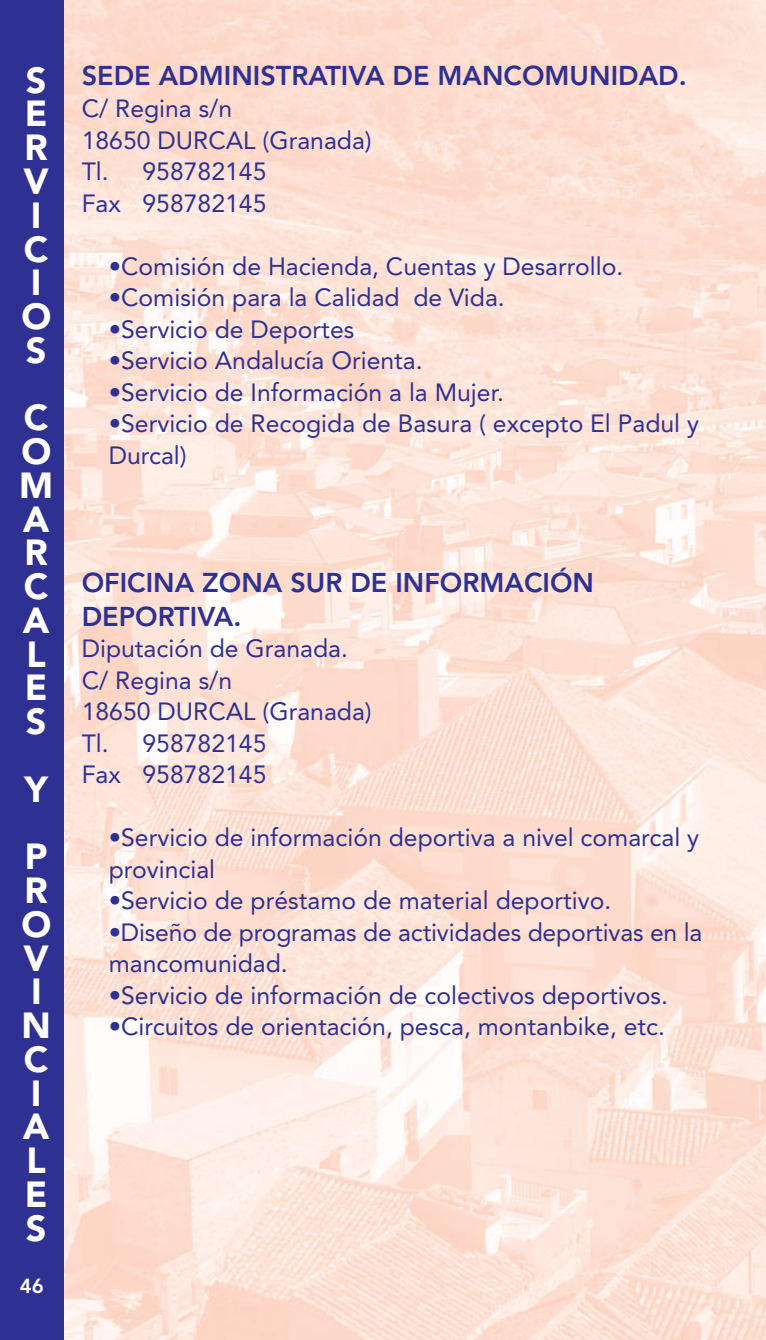
<style>
.page{position:relative;width:766px;height:1340px;background:#fff}
.page>*{position:absolute;margin:0;border:0;box-sizing:border-box;transform-origin:0 0}
.t1{font:900 36px/33.8px "Avenir";color:#fff}
.t2{font:800 27px/33.8px "Avenir";color:#2e3092}
.t3{font:24.75px/31.5px "Avenir";color:#2e3092}
.t4{font:800 20.25px "Avenir";color:#fff}
</style>
<div class="page">
<img style="left:64px;top:1px;width:701px;height:1338px">
<div style="left:0;top:1px;width:64px;height:1338px;background:#2e3092"></div>
<h1 class="t1" style="left:21px;top:66px;width:31px">S<br>E<br>R<br>V<br>I<br>C<br>I<br>O<br>S</h1>
<h1 class="t1" style="left:19px;top:404px;width:35px">C<br>O<br>M<br>A<br>R<br>C<br>A<br>L<br>E<br>S</h1>
<h1 class="t1" style="left:25px;top:758px;width:25px;line-height:67.5px">Y<br>P</h1>
<h1 class="t1" style="left:21px;top:876px;width:31px">R<br>O<br>V<br>I<br>N<br>C<br>I<br>A<br>L<br>E<br>S</h1>
<p class="t4" style="left:20px;top:1277px;width:25px">46</p>
<p class="t2" style="left:82px;top:61px;width:606px">SEDE ADMINISTRATIVA DE MANCOMUNIDAD.</p>
<p class="t3" style="left:82px;top:95px;width:291px">C/ Regina s/n<br>18650 DURCAL (Granada)<br>Tl. 958782145<br>Fax 958782145</p>
<p class="t3" style="left:109px;top:252px;width:516px">•Comisión de Hacienda, Cuentas y Desarrollo.</p>
<p class="t3" style="left:109px;top:284px;width:397px">•Comisión para la Calidad de Vida.</p>
<p class="t3" style="left:109px;top:315px;width:247px">•Servicio de Deportes</p>
<p class="t3" style="left:109px;top:347px;width:315px">•Servicio Andalucía Orienta.</p>
<p class="t3" style="left:109px;top:378px;width:396px">•Servicio de Información a la Mujer.</p>
<p class="t3" style="left:109px;top:410px;width:591px">•Servicio de Recogida de Basura ( excepto El Padul y<br>Durcal)</p>
<p class="t2" style="left:82px;top:568px;width:513px">OFICINA ZONA SUR DE INFORMACIÓN<br>DEPORTIVA.</p>
<p class="t3" style="left:82px;top:635px;width:291px">Diputación de Granada.<br>C/ Regina s/n<br>18650 DURCAL (Granada)<br>Tl. 958782145<br>Fax 958782145</p>
<p class="t3" style="left:109px;top:824px;width:591px">•Servicio de información deportiva a nivel comarcal y provincial</p>
<p class="t3" style="left:109px;top:887px;width:504px">•Servicio de préstamo de material deportivo.</p>
<p class="t3" style="left:109px;top:918px;width:595px">•Diseño de programas de actividades deportivas en la mancomunidad.</p>
<p class="t3" style="left:109px;top:981px;width:560px">•Servicio de información de colectivos deportivos.</p>
<p class="t3" style="left:109px;top:1013px;width:557px">•Circuitos de orientación, pesca, montanbike, etc.</p>
</div>
